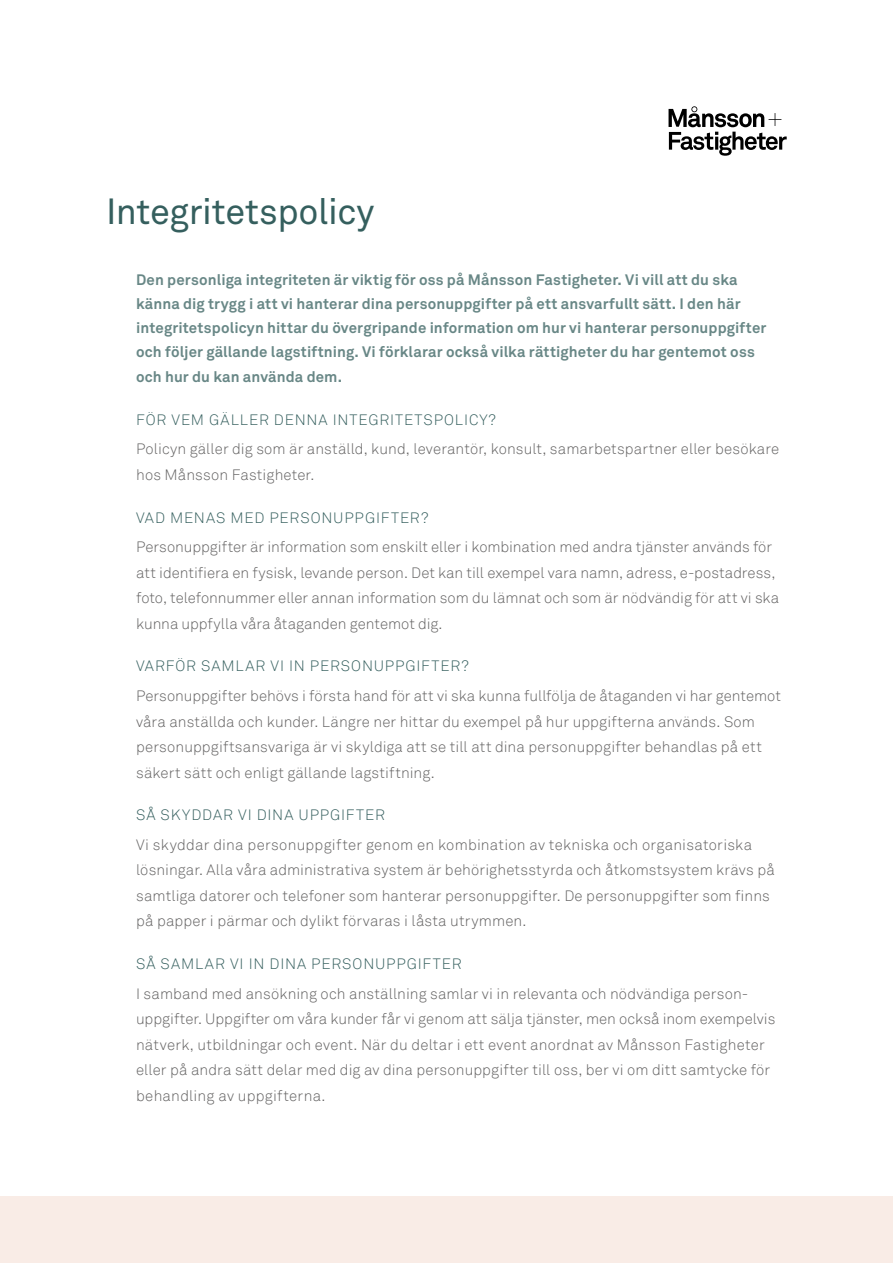
<style>
.page{position:relative;width:893px;height:1263px;background:#fff}
.page>*{position:absolute;margin:0;border:0;box-sizing:border-box;transform-origin:0 0}
.t1{font:36px "Akkurat";letter-spacing:-.01em;color:#355f5e}
.t2{font:300 15px/25.5px "Akkurat Std";letter-spacing:.005em;color:#646363}
.t3{font:700 15px/24px "Akkurat";letter-spacing:.01em;color:#688786}
.t4{font:300 15px "Akkurat Std";letter-spacing:.06em;color:#355f5e}
</style>
<div class="page">
<div style="left:0;top:1197px;width:893px;height:66px;background:#f9ece6"></div>
<svg style="left:668px;top:106px;width:119px;height:50px"></svg>
<h1 class="t1" style="left:106px;top:191px;width:270px">Integritetspolicy</h1>
<p class="t3" style="left:136px;top:268px;width:632px">Den personliga integriteten är viktig för oss på Månsson Fastigheter. Vi vill att du ska känna dig trygg i att vi hanterar dina personuppgifter på ett ansvarfullt sätt. I den här integritetspolicyn hittar du övergripande information om hur vi hanterar personuppgifter och följer gällande lagstiftning. Vi förklarar också vilka rättigheter du har gentemot oss</p>
<p class="t3" style="left:136px;top:365px;width:208px">och hur du kan använda dem.</p>
<p class="t4" style="left:136px;top:411px;width:361px">FÖR VEM GÄLLER DENNA INTEGRITETSPOLICY?</p>
<p class="t2" style="left:136px;top:437px;width:645px">Policyn gäller dig som är anställd, kund, leverantör, konsult, samarbetspartner eller besökare hos Månsson Fastigheter.</p>
<p class="t4" style="left:136px;top:508px;width:294px">VAD MENAS MED PERSONUPPGIFTER?</p>
<p class="t2" style="left:136px;top:535px;width:645px">Personuppgifter är information som enskilt eller i kombination med andra tjänster används för att identifiera en fysisk, levande person. Det kan till exempel vara namn, adress, e-postadress, foto, telefonnummer eller annan information som du lämnat och som är nödvändig för att vi ska kunna uppfylla våra åtaganden gentemot dig.</p>
<p class="t4" style="left:136px;top:657px;width:334px">VARFÖR SAMLAR VI IN PERSONUPPGIFTER?</p>
<p class="t2" style="left:136px;top:683px;width:646px">Personuppgifter behövs i första hand för att vi ska kunna fullfölja de åtaganden vi har gentemot våra anställda och kunder. Längre ner hittar du exempel på hur uppgifterna används. Som personuppgiftsansvariga är vi skyldiga att se till att dina personuppgifter behandlas på ett säkert sätt och enligt gällande lagstiftning.</p>
<p class="t4" style="left:136px;top:806px;width:250px">SÅ SKYDDAR VI DINA UPPGIFTER</p>
<p class="t2" style="left:136px;top:832px;width:640px">Vi skyddar dina personuppgifter genom en kombination av tekniska och organisatoriska lösningar. Alla våra administrativa system är behörighetsstyrda och åtkomstsystem krävs på samtliga datorer och telefoner som hanterar personuppgifter. De personuppgifter som finns på papper i pärmar och dylikt förvaras i låsta utrymmen.</p>
<p class="t4" style="left:136px;top:955px;width:327px">SÅ SAMLAR VI IN DINA PERSONUPPGIFTER</p>
<p class="t2" style="left:136px;top:981px;width:641px">I samband med ansökning och anställning samlar vi in relevanta och nödvändiga person&shy;uppgifter. Uppgifter om våra kunder får vi genom att sälja tjänster, men också inom exempelvis nätverk, utbildningar och event. När du deltar i ett event anordnat av Månsson Fastigheter eller på andra sätt delar med dig av dina personuppgifter till oss, ber vi om ditt samtycke för behandling av uppgifterna.</p>
</div>
